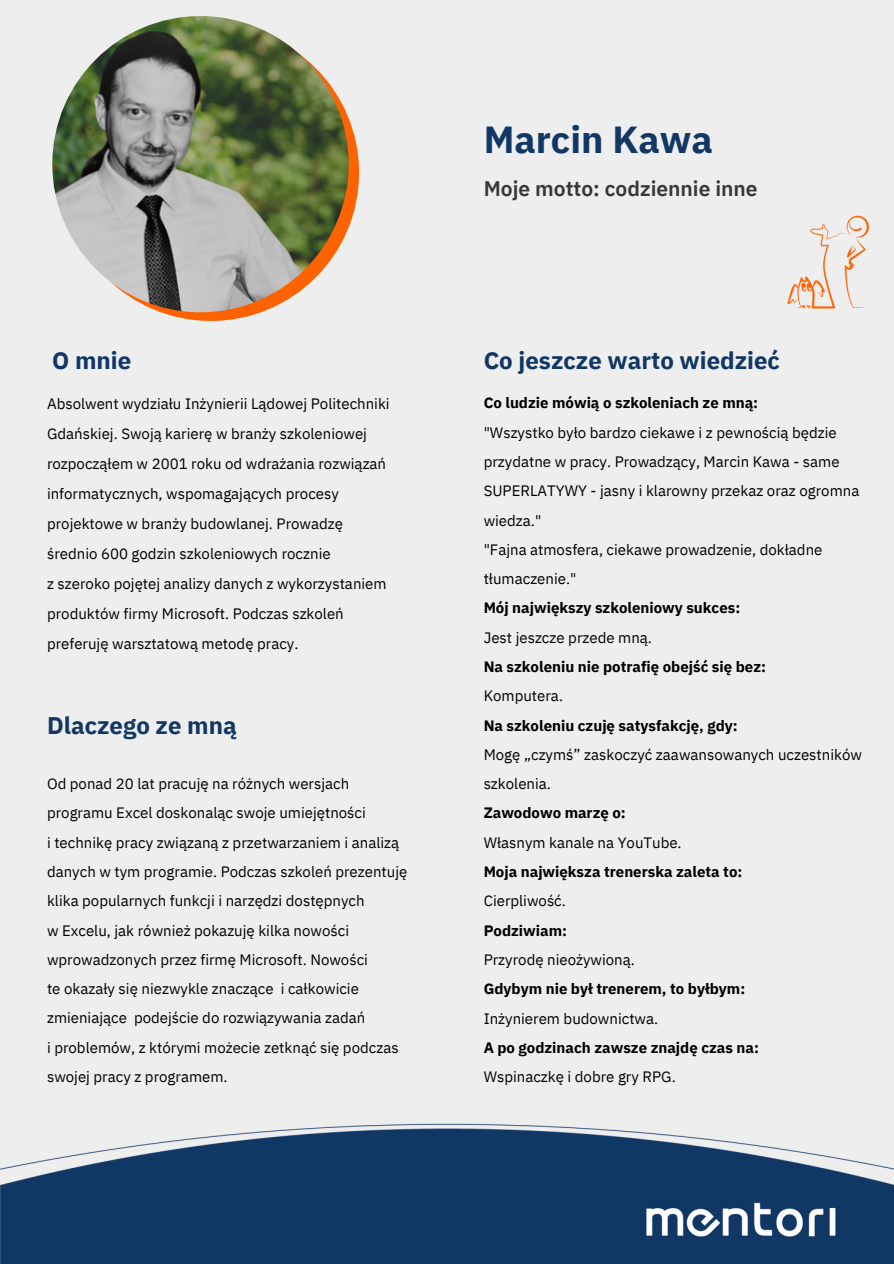
<style>
.page{position:relative;width:894px;height:1264px;background:#fff}
.page>*{position:absolute;margin:0;border:0;box-sizing:border-box;transform-origin:0 0}
.t1{font:700 37.5px "IBM Plex Sans";color:#113765}
.t2{font:700 24px "IBM Plex Sans";color:#113765}
.t3{font:600 21px "IBM Plex Sans";color:#373737}
.t4{font:15px/29.2px "IBM Plex Sans";color:#000}
.t5{font:700 15px "IBM Plex Sans";color:#000}
</style>
<div class="page">
<div style="left:0;top:0;width:893px;height:1263px;background:#eee"></div>
<div style="left:63px;top:25px;width:296px;height:296px;background:#ff6200;border-radius:50%"></div>
<img style="left:52px;top:16px;width:296px;height:296px;border-radius:50%">
<img style="left:787px;top:215px;width:83px;height:95px">
<img style="left:0;top:1123px;width:893px;height:140px">
<p class="t1" style="left:483px;top:114px;width:230px">Marcin Kawa</p>
<p class="t3" style="left:483px;top:174px;width:275px">Moje motto: codziennie inne</p>
<p class="t2" style="left:52px;top:344px;width:80px">O mnie</p>
<p class="t2" style="left:483px;top:344px;width:298px">Co jeszcze warto wiedzieć</p>
<p class="t4" style="left:47px;top:388px;width:344px;line-height:30px">Absolwent wydziału Inżynierii Lądowej Politechniki Gdańskiej. Swoją karierę w branży szkoleniowej rozpocząłem w 2001 roku od wdrażania rozwiązań informatycznych, wspomagających procesy projektowe w branży budowlanej. Prowadzę średnio 600 godzin szkoleniowych rocznie</p>
<p class="t4" style="left:47px;top:568px;width:341px;line-height:30px">z szeroko pojętej analizy danych z wykorzystaniem produktów firmy Microsoft. Podczas szkoleń preferuję warsztatową metodę pracy.</p>
<p class="t2" style="left:47px;top:709px;width:191px">Dlaczego ze mną</p>
<p class="t4" style="left:47px;top:768px;width:320px">Od ponad 20 lat pracuję na różnych wersjach programu Excel doskonaląc swoje umiejętności</p>
<p class="t4" style="left:47px;top:827px;width:362px">i technikę pracy związaną z przetwarzaniem i analizą danych w tym programie. Podczas szkoleń prezentuję klika popularnych funkcji i narzędzi dostępnych</p>
<p class="t4" style="left:47px;top:915px;width:322px">w Excelu, jak również pokazuję kilka nowości wprowadzonych przez firmę Microsoft. Nowości</p>
<p class="t4" style="left:47px;top:973px;width:320px">te okazały się niezwykle znaczące i całkowicie zmieniające podejście do rozwiązywania zadań</p>
<p class="t4" style="left:47px;top:1032px;width:353px">i problemów, z którymi możecie zetknąć się podczas swojej pracy z programem.</p>
<p class="t5" style="left:483px;top:393px;width:276px">Co ludzie mówią o szkoleniach ze mną:</p>
<p class="t4" style="left:483px;top:417px;width:377px">"Wszystko było bardzo ciekawe i z pewnością będzie przydatne w pracy. Prowadzący, Marcin Kawa - same SUPERLATYWY - jasny i klarowny przekaz oraz ogromna wiedza."</p>
<p class="t4" style="left:483px;top:534px;width:340px">"Fajna atmosfera, ciekawe prowadzenie, dokładne tłumaczenie."</p>
<p class="t5" style="left:483px;top:598px;width:258px">Mój największy szkoleniowy sukces:</p>
<p class="t4" style="left:483px;top:622px;width:170px">Jest jeszcze przede mną.</p>
<p class="t5" style="left:483px;top:656px;width:284px">Na szkoleniu nie potrafię obejść się bez:</p>
<p class="t4" style="left:483px;top:681px;width:81px">Komputera.</p>
<p class="t5" style="left:483px;top:715px;width:255px">Na szkoleniu czuję satysfakcję, gdy:</p>
<p class="t4" style="left:483px;top:739px;width:380px">Mogę „czymś” zaskoczyć zaawansowanych uczestników szkolenia.</p>
<p class="t5" style="left:483px;top:803px;width:144px">Zawodowo marzę o:</p>
<p class="t4" style="left:483px;top:827px;width:199px">Własnym kanale na YouTube.</p>
<p class="t5" style="left:483px;top:861px;width:260px">Moja największa trenerska zaleta to:</p>
<p class="t4" style="left:483px;top:886px;width:84px">Cierpliwość.</p>
<p class="t5" style="left:483px;top:920px;width:85px">Podziwiam:</p>
<p class="t4" style="left:483px;top:944px;width:153px">Przyrodę nieożywioną.</p>
<p class="t5" style="left:483px;top:978px;width:263px">Gdybym nie był trenerem, to byłbym:</p>
<p class="t4" style="left:483px;top:1003px;width:176px">Inżynierem budownictwa.</p>
<p class="t5" style="left:483px;top:1037px;width:277px">A po godzinach zawsze znajdę czas na:</p>
<p class="t4" style="left:483px;top:1061px;width:193px">Wspinaczkę i dobre gry RPG.</p>
</div>
